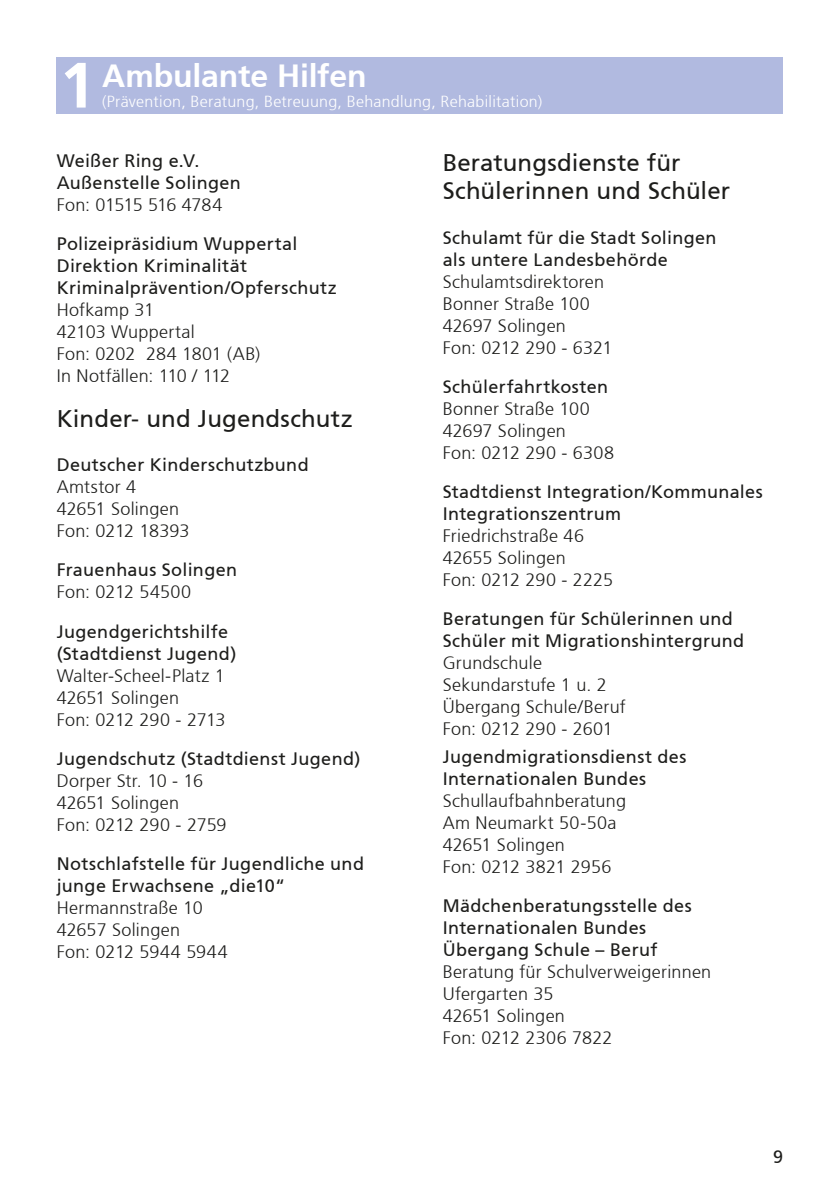
<style>
.page{position:relative;width:840px;height:1191px;background:#fff}
.page>*{position:absolute;margin:0;border:0;box-sizing:border-box;transform-origin:0 0}
.t1{font:700 64px "Frutiger";color:#fff}
.t2{font:700 32px "Frutiger";letter-spacing:-.005em;color:#fff}
.Zwischenüberschrifte{font:24px/28px "Frutiger";letter-spacing:.005em;color:#1d1d1b}
.t3{font:300 18px/22px "Frutiger";letter-spacing:.01em;color:#1d1d1b}
.t4{font:18px/22px "Frutiger";letter-spacing:.02em;color:#1d1d1b}
.t5{font:300 16px "Frutiger";letter-spacing:.015em;color:#fff}
.s1{font-weight:300}
.s2{font-weight:400}
</style>
<div class="page">
<div style="left:57px;top:57px;width:725px;height:56px;background:#b1bae0"></div>
<h1 class="t1" style="left:60px;top:48px;width:37px">1</h1>
<h2 class="t2" style="left:102px;top:57px;width:266px">Ambulante Hilfen</h2>
<p class="t5" style="left:102px;top:92px;width:441px">(Prävention, Beratung, Betreuung, Behandlung, Rehabilitation)</p>
<p class="t4" style="left:57px;top:149px;width:185px">Weißer Ring e.V.<br>Außenstelle Solingen<br><span class="s1">Fon: 01515 516 4784</span></p>
<p class="t4" style="left:57px;top:232px;width:281px">Polizeipräsidium Wuppertal<br>Direktion Kriminalität<br>Kriminalprävention/Opferschutz<br><span class="s1">Hofkamp 31<br>42103 Wuppertal<br>Fon: 0202 284 1801 (AB)<br>In Notfällen: 110 / 112</span></p>
<h2 class="Zwischenüberschrifte" style="left:57px;top:404px;width:297px">Kinder- und Jugendschutz</h2>
<p class="t4" style="left:57px;top:454px;width:253px">Deutscher Kinderschutzbund</p>
<p class="t3" style="left:57px;top:476px;width:134px">Amtstor 4<br>42651 Solingen<br>Fon: 0212 18393</p>
<p class="t4" style="left:57px;top:559px;width:182px">Frauenhaus Solingen<br><span class="s1">Fon: 0212 54500</span></p>
<p class="t3" style="left:57px;top:620px;width:181px"><span class="s2">Jugendgerichtshilfe (Stadtdienst Jugend)<br></span>Walter-Scheel-Platz 1<br>42651 Solingen<br>Fon: 0212 290 - 2713</p>
<p class="t3" style="left:57px;top:747px;width:305px"><span class="s2">Jugendschutz (Stadtdienst Jugend)<br></span>Dorper Str. 10 - 16<br>42651 Solingen<br>Fon: 0212 290 - 2759</p>
<p class="t4" style="left:57px;top:852px;width:308px">Notschlafstelle für Jugendliche und junge Erwachsene „die10“<br><span class="s1">Hermannstraße 10<br>42657 Solingen<br>Fon: 0212 5944 5944</span></p>
<h2 class="Zwischenüberschrifte" style="left:442px;top:149px;width:289px">Beratungsdienste für<br>Schülerinnen und Schüler</h2>
<p class="t3" style="left:442px;top:227px;width:275px"><span class="s2">Schulamt für die Stadt Solingen als untere Landesbehörde<br></span>Schulamtsdirektoren<br>Bonner Straße 100<br>42697 Solingen<br>Fon: 0212 290 - 6321</p>
<p class="t3" style="left:442px;top:376px;width:173px"><span class="s2">Schülerfahrtkosten<br></span>Bonner Straße 100<br>42697 Solingen<br>Fon: 0212 290 - 6308</p>
<p class="t4" style="left:442px;top:481px;width:321px">Stadtdienst Integration/Kommunales<br>Integrationszentrum<br><span class="s1">Friedrichstraße 46<br>42655 Solingen<br>Fon: 0212 290 - 2225</span></p>
<p class="t3" style="left:442px;top:608px;width:303px"><span class="s2">Beratungen für Schülerinnen und<br>Schüler mit Migrationshintergrund<br></span>Grundschule<br>Sekundarstufe 1 u. 2<br>Übergang Schule/Beruf<br>Fon: 0212 290 - 2601</p>
<p class="t3" style="left:442px;top:745px;width:245px"><span class="s2">Jugendmigrationsdienst des<br>Internationalen Bundes<br></span>Schullaufbahnberatung<br>Am Neumarkt 50-50a<br>42651 Solingen<br>Fon: 0212 3821 2956</p>
<p class="t3" style="left:442px;top:895px;width:270px"><span class="s2">Mädchenberatungsstelle des<br>Internationalen Bundes<br>Übergang Schule – Beruf<br></span>Beratung für Schulverweigerinnen<br>Ufergarten 35<br>42651 Solingen<br>Fon: 0212 2306 7822</p>
<p class="t4" style="left:772px;top:1145px;width:12px">9</p>
</div>
